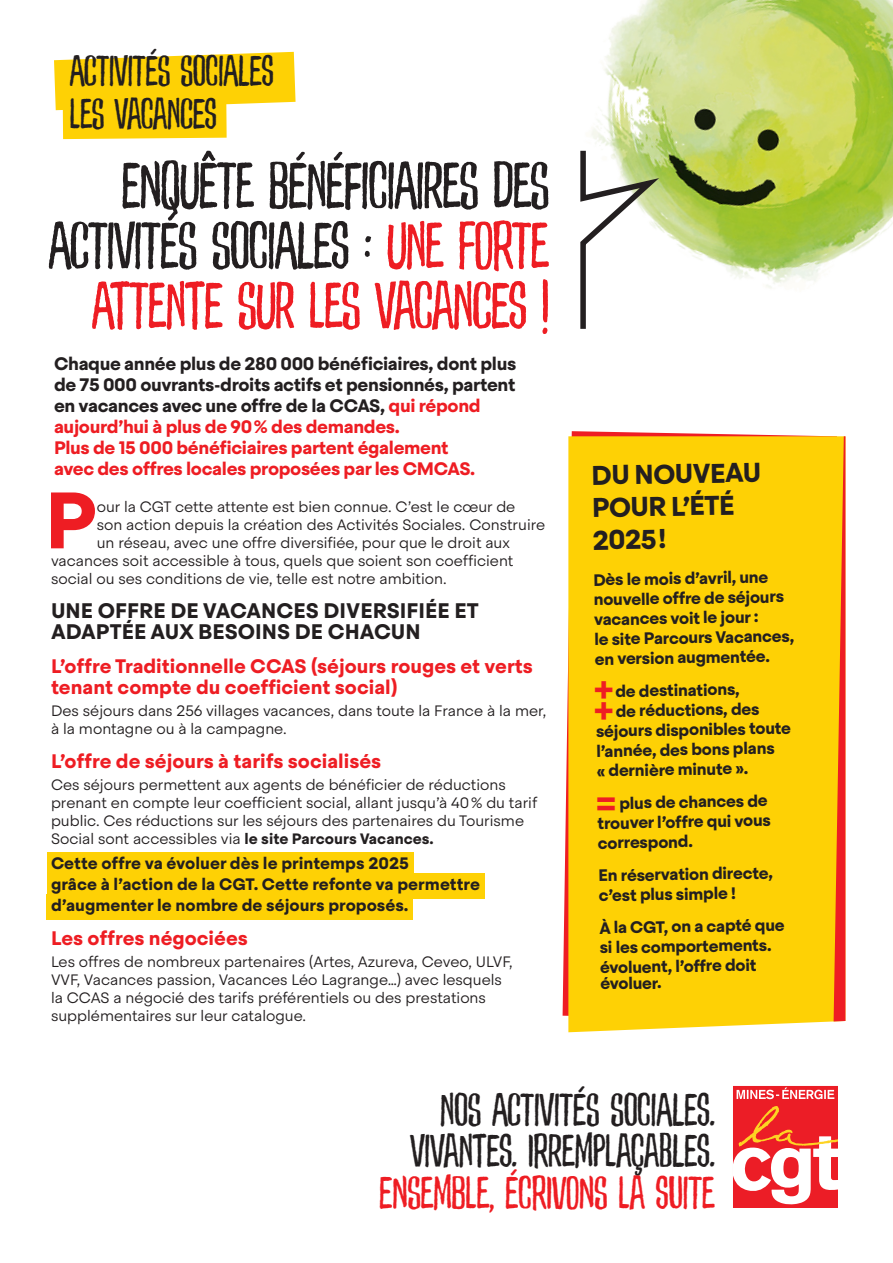
<style>
.page{position:relative;width:893px;height:1263px;background:#fff}
.page>*{position:absolute;margin:0;border:0;box-sizing:border-box;transform-origin:0 0}
.t1{font:700 79.5px "Steradian";color:#ee1d23}
.t2{font:69px/60px "Plumcake";letter-spacing:-.03em;color:#231f20;text-align:right}
.t3{font:48.15px/41.5px "Plumcake";letter-spacing:-.02em;color:#231f20;text-align:right}
.t4{font:48.15px "Plumcake";letter-spacing:-.02em;color:#ee1d23}
.t5{font:45px/42.5px "Plumcake";letter-spacing:-.02em;color:#231f20}
.t6{font:700 37.5px "Steradian";color:#ee1d23}
.t7{font:700 27px/32.4px "Steradian";color:#231f20}
.t8{font:700 21px/21px "Steradian";color:#231f20}
.t9{font:700 19.5px/21px "Steradian";color:#ee1d23}
.t10{font:700 18px/21px "Steradian";letter-spacing:-.02em;color:#231f20}
.t11{font:700 16.5px/19.8px "Steradian";color:#231f20}
.t12{font:300 15px/18px "Steradian";color:#231f20}
.s1{color:#ee1d23}
.s2{font-weight:700}
</style>
<div class="page">
<img style="left:591px;top:0;width:302px;height:288px">
<div style="left:47px;top:853px;width:366px;height:25px;background:#fed105"></div>
<div style="left:47px;top:874px;width:437px;height:25px;background:#fed105"></div>
<div style="left:47px;top:895px;width:366px;height:25px;background:#fed105"></div>
<svg style="left:580px;top:145px;width:89px;height:184px"></svg>
<svg style="left:54px;top:52px;width:242px;height:87px"></svg>
<svg style="left:733px;top:1086px;width:105px;height:122px"></svg>
<svg style="left:563px;top:431px;width:255px;height:585px"></svg>
<div style="left:568px;top:436px;width:277px;height:596px;background:#fed105"></div>
<svg style="left:834px;top:436px;width:11px;height:585px;background:#f46a16"></svg>
<h3 class="t5" style="left:69px;top:50px;width:206px">ACTIVITÉS SOCIALES<br>LES VACANCES</h3>
<h2 class="t2" style="left:48px;top:157px;width:503px">ENQUÊTE BÉNÉFICIAIRES DES<br>ACTIVITÉS SOCIALES : <span class="s1">UNE FORTE<br>ATTENTE SUR LES VACANCES !</span></h2>
<p class="t10" style="left:54px;top:354px;width:464px">Chaque année plus de 280 000 bénéficiaires, dont plus de 75 000 ouvrants-droits actifs et pensionnés, partent en vacances avec une offre de la CCAS, <span class="s1">qui répond aujourd’hui à plus de 90% des demandes.<br>Plus de 15 000 bénéficiaires partent également<br>avec des offres locales proposées par les CMCAS.</span></p>
<h1 class="t1" style="left:45px;top:470px;width:53px">P</h1>
<p class="t12" style="left:97px;top:498px;width:420px">our la CGT cette attente est bien connue. C’est le cœur de</p>
<p class="t12" style="left:97px;top:516px;width:450px">son action depuis la création des Activités Sociales. Construire</p>
<p class="t12" style="left:97px;top:534px;width:415px">un réseau, avec une offre diversifiée, pour que le droit aux</p>
<p class="t12" style="left:51px;top:552px;width:464px">vacances soit accessible à tous, quels que soient son coefficient</p>
<p class="t12" style="left:51px;top:570px;width:397px">social ou ses conditions de vie, telle est notre ambition.</p>
<h3 class="t8" style="left:51px;top:600px;width:429px">UNE OFFRE DE VACANCES DIVERSIFIÉE ET<br>ADAPTÉE AUX BESOINS DE CHACUN</h3>
<h3 class="t9" style="left:51px;top:656px;width:483px">L’offre Traditionnelle CCAS (séjours rouges et verts tenant compte du coefficient social)</h3>
<p class="t12" style="left:51px;top:702px;width:497px">Des séjours dans 256 villages vacances, dans toute la France à la mer, à la montagne ou à la campagne.</p>
<h3 class="t9" style="left:51px;top:751px;width:332px">L’offre de séjours à tarifs socialisés</h3>
<p class="t12" style="left:51px;top:776px;width:488px">Ces séjours permettent aux agents de bénéficier de réductions prenant en compte leur coefficient social, allant jusqu’à 40% du tarif public. Ces réductions sur les séjours des partenaires du Tourisme Social sont accessibles via <span class="s2">le site Parcours Vacances.</span></p>
<p class="t11" style="left:51px;top:853px;width:430px;line-height:21px">Cette offre va évoluer dès le printemps 2025<br>grâce à l’action de la CGT. Cette refonte va permettre d’augmenter le nombre de séjours proposés.</p>
<h3 class="t9" style="left:51px;top:928px;width:198px">Les offres négociées</h3>
<p class="t12" style="left:51px;top:953px;width:463px">Les offres de nombreux partenaires (Artes, Azureva, Ceveo, ULVF, VVF, Vacances passion, Vacances Léo Lagrange…) avec lesquels la CCAS a négocié des tarifs préférentiels ou des prestations supplémentaires sur leur catalogue.</p>
<h3 class="t7" style="left:591px;top:459px;width:171px;rotate:-1deg">DU NOUVEAU<br>POUR L’ÉTÉ<br>2025!</h3>
<p class="t11" style="left:593px;top:570px;width:201px;rotate:-1deg">Dès le mois d’avril, une nouvelle offre de séjours vacances voit le jour :<br>le site Parcours Vacances, en version augmentée.</p>
<p class="t11" style="left:615px;top:681px;width:126px;rotate:-1deg">de destinations,</p>
<p class="t11" style="left:615px;top:701px;width:145px;rotate:-1deg">de réductions, des</p>
<p class="t11" style="left:596px;top:721px;width:197px;rotate:-1deg">séjours disponibles toute</p>
<p class="t11" style="left:596px;top:741px;width:180px;rotate:-1deg">l’année, des bons plans</p>
<p class="t11" style="left:596px;top:761px;width:153px;rotate:-1deg">« dernière minute ».</p>
<p class="t11" style="left:597px;top:793px;width:175px;text-indent:22px;rotate:-1deg">plus de chances de trouver l’offre qui vous correspond.</p>
<p class="t11" style="left:598px;top:866px;width:176px;rotate:-1deg">En réservation directe, c’est plus simple !</p>
<p class="t11" style="left:599px;top:918px;width:187px;rotate:-1deg">À la CGT, on a capté que si les comportements. évoluent, l’offre doit</p>
<p class="t11" style="left:600px;top:974px;width:63px;rotate:-1deg">évoluer.</p>
<h3 class="t6" style="left:593px;top:666px;width:23px">+</h3>
<h3 class="t6" style="left:593px;top:688px;width:23px">+</h3>
<h3 class="t6" style="left:595px;top:781px;width:23px">=</h3>
<h3 class="t3" style="left:410px;top:1089px;width:307px">NOS ACTIVITÉS SOCIALES.<br>VIVANTES. IRREMPLAÇABLES.</h3>
<h3 class="t4" style="left:379px;top:1165px;width:338px">ENSEMBLE, ÉCRIVONS LA SUITE</h3>
</div>
